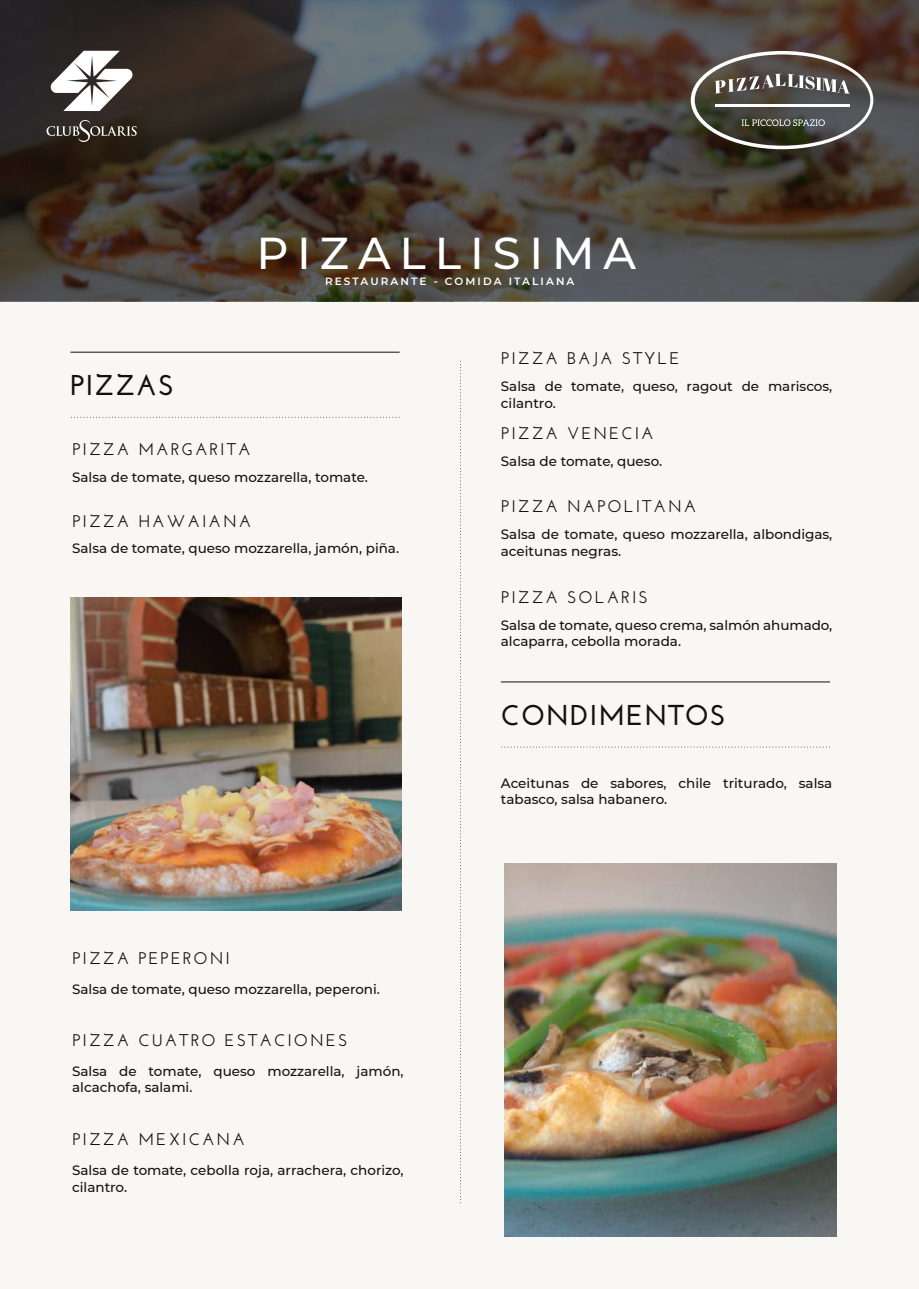
<style>
.page{position:relative;width:919px;height:1289px;background:#fff}
.page>*{position:absolute;margin:0;border:0;box-sizing:border-box;transform-origin:0 0}
.t1{font:500 44.55px "Montserrat";letter-spacing:.2em;color:#fff}
.t2{font:700 28.65px "Josefin Sans";letter-spacing:.03em;color:#111}
.t3{font:600 16.8px "Josefin Sans";letter-spacing:.12em;color:#111}
.t4{font:500 13.5px/16.5px "Montserrat";color:#111}
.t5{font:600 10.5px "Montserrat";letter-spacing:.2em;color:#fff}
</style>
<div class="page">
<div style="left:0;top:0;width:918px;height:1288px;background:#f9f7f4"></div>
<hr style="left:70px;top:352px;width:329px;height:1px;background:#111">
<svg style="left:71px;top:417px;width:328px;height:1px"></svg>
<svg style="left:460px;top:361px;width:1px;height:843px"></svg>
<img style="left:70px;top:597px;width:332px;height:313px">
<img style="left:504px;top:863px;width:332px;height:373px">
<svg style="left:0;top:0;width:918px;height:301px;background:#463f39"></svg>
<svg style="left:51px;top:51px;width:81px;height:60px"></svg>
<svg style="left:46px;top:119px;width:91px;height:25px;background:#473f38"></svg>
<svg style="left:690px;top:51px;width:183px;height:98px;background:#635e58"></svg>
<hr style="left:501px;top:681px;width:329px;height:1px;background:#111">
<svg style="left:501px;top:746px;width:329px;height:1px"></svg>
<h1 class="t1" style="left:256px;top:222px;width:381px">PIZALLISIMA</h1>
<p class="t5" style="left:325px;top:274px;width:251px">RESTAURANTE - COMIDA ITALIANA</p>
<h2 class="t2" style="left:70px;top:368px;width:105px">PIZZAS</h2>
<p class="t3" style="left:73px;top:439px;width:179px">PIZZA MARGARITA</p>
<p class="t4" style="left:72px;top:468px;width:297px">Salsa de tomate, queso mozzarella, tomate.</p>
<p class="t3" style="left:73px;top:511px;width:180px">PIZZA HAWAIANA</p>
<p class="t4" style="left:72px;top:539px;width:328px">Salsa de tomate, queso mozzarella, jamón, piña.</p>
<p class="t3" style="left:73px;top:948px;width:159px">PIZZA PEPERONI</p>
<p class="t4" style="left:72px;top:980px;width:309px">Salsa de tomate, queso mozzarella, peperoni.</p>
<p class="t3" style="left:73px;top:1029px;width:276px">PIZZA CUATRO ESTACIONES</p>
<p class="t4" style="left:72px;top:1061px;width:333px">Salsa de tomate, queso mozzarella, jamón, alcachofa, salami.</p>
<p class="t3" style="left:73px;top:1129px;width:174px">PIZZA MEXICANA</p>
<p class="t4" style="left:72px;top:1161px;width:333px">Salsa de tomate, cebolla roja, arrachera, chorizo, cilantro.</p>
<p class="t3" style="left:501px;top:348px;width:180px">PIZZA BAJA STYLE</p>
<p class="t4" style="left:501px;top:377px;width:333px">Salsa de tomate, queso, ragout de mariscos, cilantro.</p>
<p class="t3" style="left:501px;top:423px;width:154px">PIZZA VENECIA</p>
<p class="t4" style="left:501px;top:452px;width:163px">Salsa de tomate, queso.</p>
<p class="t3" style="left:501px;top:496px;width:196px">PIZZA NAPOLITANA</p>
<p class="t4" style="left:501px;top:525px;width:333px">Salsa de tomate, queso mozzarella, albondigas, aceitunas negras.</p>
<p class="t3" style="left:501px;top:587px;width:148px">PIZZA SOLARIS</p>
<p class="t4" style="left:501px;top:616px;width:333px">Salsa de tomate, queso crema, salmón ahumado, alcaparra, cebolla morada.</p>
<h2 class="t2" style="left:501px;top:698px;width:226px">CONDIMENTOS</h2>
<p class="t4" style="left:501px;top:774px;width:333px">Aceitunas de sabores, chile triturado, salsa tabasco, salsa habanero.</p>
</div>
